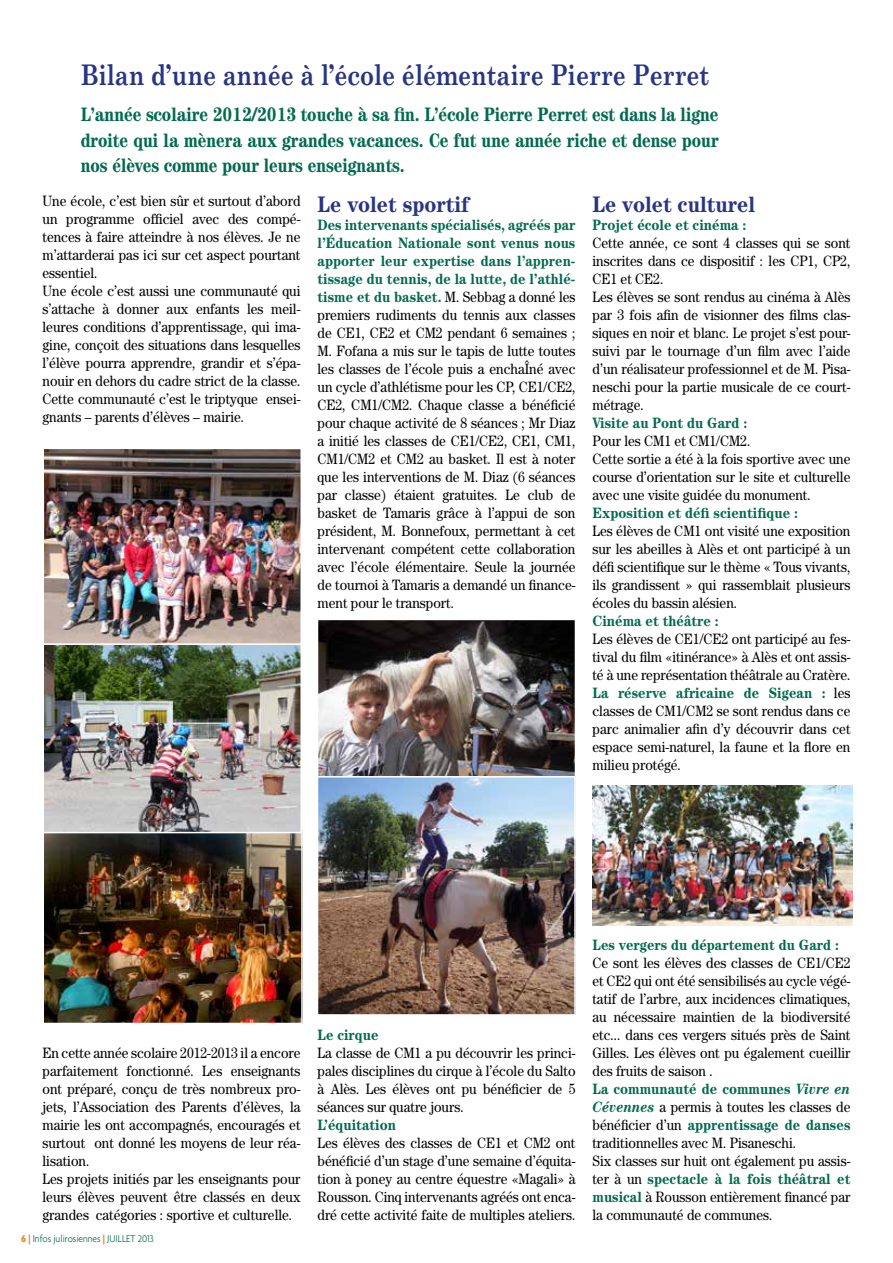
<style>
.page{position:relative;width:893px;height:1263px;background:#fff}
.page>*{position:absolute;margin:0;border:0;box-sizing:border-box;transform-origin:0 0}
.t1{font:700 28.5px "Century Schoolbook";color:#283583;scale:.8 1}
.t2{font:700 22.5px "Century";color:#283583;scale:.9 1}
.t3{font:700 condensed 19.5px/25.5px "Century";color:#006a50;text-align:justify}
.t4{font:15px/18px "Century";color:#000;scale:.9 1}
.t5{font:700 15px "Century";color:#006a50;scale:.9 1}
.t6{font:300 10.5px "Agenda";color:#006a50;scale:.9 1}
.s1{font-weight:700;color:#006a50}
.s2{font-weight:700;color:#ef7d1e}
.s3{font-weight:700;font-style:italic;color:#006a50}
</style>
<div class="page">
<img style="left:46px;top:833px;width:254px;height:188px">
<div style="left:43px;top:828px;width:260px;height:196px;border:2px solid #fff"></div>
<img style="left:46px;top:451px;width:253px;height:379px">
<div style="left:43px;top:642px;width:259px;height:191px;border:2px solid #fff"></div>
<div style="left:43px;top:448px;width:259px;height:197px;border:2px solid #fff"></div>
<img style="left:592px;top:786px;width:260px;height:140px">
<img style="left:320px;top:622px;width:253px;height:154px">
<div style="left:317px;top:619px;width:259px;height:195px;border:2px solid #fff"></div>
<img style="left:320px;top:779px;width:253px;height:234px">
<div style="left:317px;top:776px;width:259px;height:240px;border:2px solid #fff"></div>
<h1 class="t1" style="left:81px;top:57px;width:787px">Bilan d’une année à l’école élémentaire Pierre Perret</h1>
<h3 class="t3" style="left:81px;top:102px;width:639px">L’année scolaire 2012/2013 touche à sa fin. L’école Pierre Perret est dans la ligne droite qui la mènera aux grandes vacances. Ce fut une année riche et dense pour nos élèves comme pour leurs enseignants.</h3>
<h2 class="t2" style="left:317px;top:191px;width:170px">Le volet sportif</h2>
<p class="t4" style="left:317px;top:215px;width:288px;text-align:justify"><span class="s1">Des intervenants spécialisés, agréés par l’Éducation Nationale sont venus nous apporter leur expertise dans l’appren&shy;tissage du tennis, de la lutte, de l’athlé&shy;tisme et du basket.</span> M. Sebbag a donné les premiers rudiments du tennis aux classes de CE1, CE2 et CM2 pendant 6 semaines ; M. Fofana a mis sur le tapis de lutte toutes les classes de l’école puis a enchaÎné avec un cycle d’athlétisme pour les CP, CE1/CE2, CE2, CM1/CM2. Chaque classe a bénéficié pour chaque activité de 8 séances ; Mr Diaz a initié les classes de CE1/CE2, CE1, CM1, CM1/CM2 et CM2 au basket. Il est à noter que les interventions de M. Diaz (6 séances par classe) étaient gratuites. Le club de basket de Tamaris grâce à l’appui de son président, M. Bonnefoux, permettant à cet intervenant compétent cette collaboration avec l’école élémentaire. Seule la journée de tournoi à Tamaris a demandé un finance&shy;ment pour le transport.</p>
<p class="t4" style="left:43px;top:192px;width:288px">Une école, c’est bien sûr et surtout d’abord un programme officiel avec des compé&shy;tences à faire atteindre à nos élèves. Je ne m’attarderai pas ici sur cet aspect pourtant essentiel.<br>Une école c’est aussi une communauté qui s’attache à donner aux enfants les meil&shy;leures conditions d’apprentissage, qui ima&shy;gine, conçoit des situations dans lesquelles l’élève pourra apprendre, grandir et s’épa&shy;nouir en dehors du cadre strict de la classe.<br>Cette communauté c’est le triptyque ensei&shy;gnants – parents d’élèves – mairie.</p>
<h2 class="t2" style="left:592px;top:191px;width:182px">Le volet culturel</h2>
<p class="t5" style="left:592px;top:216px;width:173px">Projet école et cinéma :</p>
<p class="t4" style="left:592px;top:233px;width:288px">Cette année, ce sont 4 classes qui se sont inscrites dans ce dispositif : les CP1, CP2, CE1 et CE2.<br>Les élèves se sont rendus au cinéma à Alès par 3 fois afin de visionner des films clas&shy;siques en noir et blanc. Le projet s’est pour&shy;suivi par le tournage d’un film avec l’aide d’un réalisateur professionnel et de M. Pisa&shy;neschi pour la partie musicale de ce court&shy;métrage.</p>
<p class="t5" style="left:592px;top:414px;width:173px">Visite au Pont du Gard :</p>
<p class="t4" style="left:592px;top:431px;width:288px">Pour les CM1 et CM1/CM2.<br>Cette sortie a été à la fois sportive avec une course d’orientation sur le site et culturelle avec une visite guidée du monument.</p>
<p class="t5" style="left:592px;top:504px;width:230px">Exposition et défi scientifique :</p>
<p class="t4" style="left:592px;top:521px;width:288px;text-align:justify">Les élèves de CM1 ont visité une exposition sur les abeilles à Alès et ont participé à un défi scientifique sur le thème « Tous vivants, ils grandissent » qui rassemblait plusieurs écoles du bassin alésien.</p>
<p class="t5" style="left:592px;top:612px;width:142px">Cinéma et théâtre :</p>
<p class="t4" style="left:592px;top:629px;width:288px;text-align:justify">Les élèves de CE1/CE2 ont participé au fes&shy;tival du film «itinérance» à Alès et ont assis&shy;té à une représentation théâtrale au Cratère.<br><span class="s1">La réserve africaine de Sigean :</span> les classes de CM1/CM2 se sont rendus dans ce parc animalier afin d’y découvrir dans cet espace semi-naturel, la faune et la flore en milieu protégé.</p>
<p class="t4" style="left:43px;top:1044px;width:288px">En cette année scolaire 2012-2013 il a encore parfaitement fonctionné. Les enseignants ont préparé, conçu de très nombreux pro&shy;jets, l’Association des Parents d’élèves, la mairie les ont accompagnés, encouragés et surtout ont donné les moyens de leur réa&shy;lisation.<br>Les projets initiés par les enseignants pour leurs élèves peuvent être classés en deux grandes catégories : sportive et culturelle.</p>
<p class="t6" style="left:21px;top:1232px;width:102px"><span class="s2">6 |</span> Infos julirosiennes <span class="s2">|</span> juillet</p>
<p class="t6" style="left:138px;top:1232px;width:19px">2013</p>
<p class="t5" style="left:317px;top:1026px;width:69px">Le cirque</p>
<p class="t4" style="left:317px;top:1044px;width:288px;text-align:justify">La classe de CM1 a pu découvrir les princi&shy;pales disciplines du cirque à l’école du Salto à Alès. Les élèves ont pu bénéficier de 5 séances sur quatre jours.</p>
<p class="t5" style="left:317px;top:1116px;width:89px">L’équitation</p>
<p class="t4" style="left:317px;top:1134px;width:288px;text-align:justify">Les élèves des classes de CE1 et CM2 ont bénéficié d’un stage d’une semaine d’équita&shy;tion à poney au centre équestre «Magali» à Rousson. Cinq intervenants agréés ont enca&shy;dré cette activité faite de multiples ateliers.</p>
<p class="t5" style="left:592px;top:936px;width:275px">Les vergers du département du Gard :</p>
<p class="t4" style="left:592px;top:954px;width:288px">Ce sont les élèves des classes de CE1/CE2 et CE2 qui ont été sensibilisés au cycle végé&shy;tatif de l’arbre, aux incidences climatiques, au nécessaire maintien de la biodiversité etc... dans ces vergers situés près de Saint Gilles. Les élèves ont pu également cueillir des fruits de saison .<br><span class="s1">La communauté de communes</span> <span class="s3">Vivre en Cévennes</span> a permis à toutes les classes de bénéficier d’un <span class="s1">apprentissage de danses </span>traditionnelles avec M. Pisaneschi.<br>Six classes sur huit ont également pu assis&shy;ter à un <span class="s1">spectacle à la fois théâtral et musical</span> à Rousson entièrement financé par la communauté de communes.</p>
</div>
